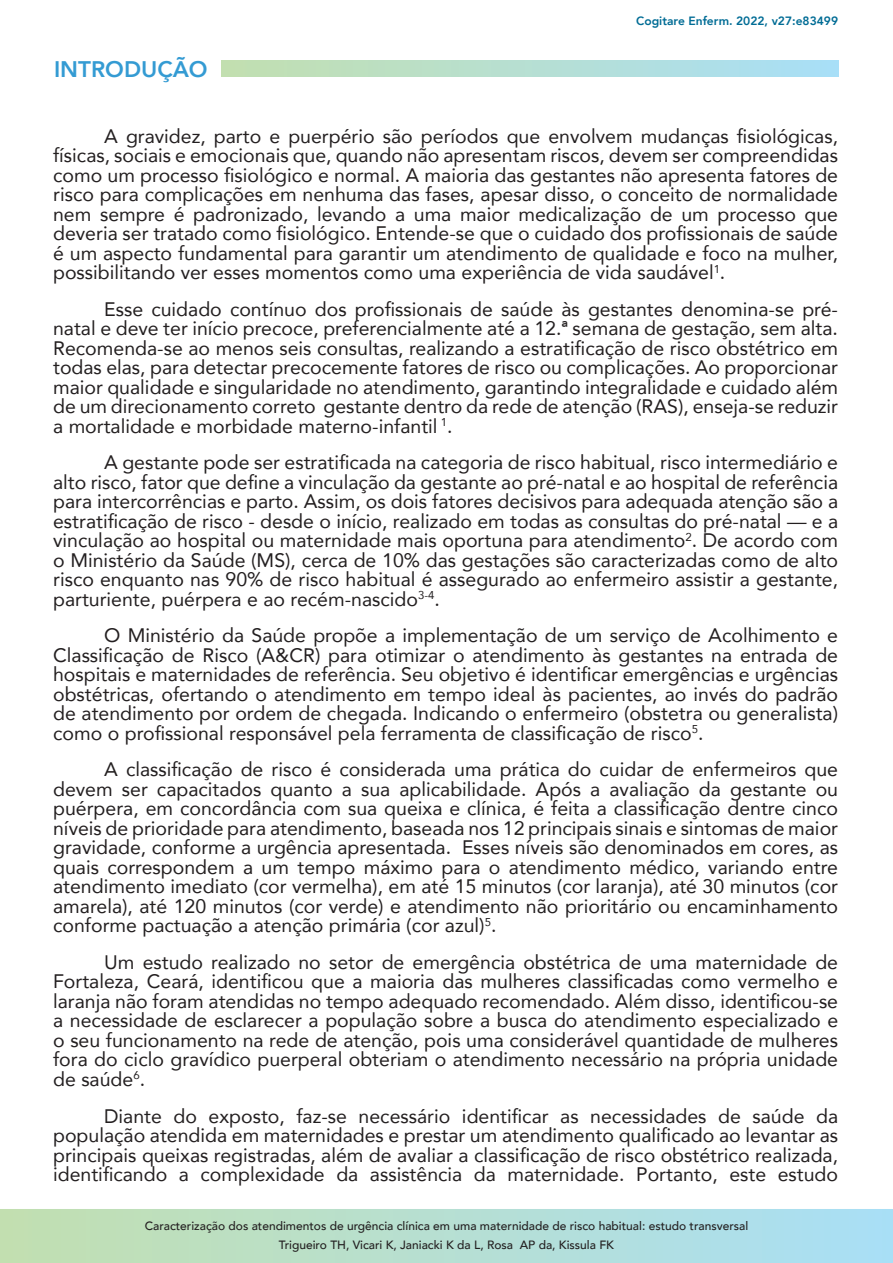
<style>
.page{position:relative;width:893px;height:1263px;background:#fff}
.page>*{position:absolute;margin:0;border:0;box-sizing:border-box;transform-origin:0 0}
.t1{font:800 22.5px "Avenir";color:#349bd3}
.TEXTO{font:19.5px/19.5px "Avenir";color:#231f20;text-align:justify}
.t2{font:500 12px/18.6px "Avenir";color:#231f20;text-align:center}
.t3{font:800 12px "Avenir";color:#006c95}
</style>
<div class="page">
<svg style="left:0;top:1209px;width:893px;height:54px;background:#b6dfd2"></svg>
<div style="left:221px;top:60px;width:618px;height:17px;background:linear-gradient(to right,#c3dfaf,#a9dff7)"></div>
<p class="t1" style="left:54px;top:48px;width:155px">INTRODUÇÃO</p>
<p class="t3" style="left:636px;top:10px;width:203px">Cogitare Enferm. 2022, v27:e83499</p>
<p class="TEXTO" style="left:53px;top:126px;width:786px;text-indent:51px">A gravidez, parto e puerpério são períodos que envolvem mudanças fisiológicas, físicas, sociais e emocionais que, quando não apresentam riscos, devem ser compreendidas como um processo fisiológico e normal. A maioria das gestantes não apresenta fatores de risco para complicações em nenhuma das fases, apesar disso, o conceito de normalidade nem sempre é padronizado, levando a uma maior medicalização de um processo que deveria ser tratado como fisiológico. Entende-se que o cuidado dos profissionais de saúde é um aspecto fundamental para garantir um atendimento de qualidade e foco na mulher, possibilitando ver esses momentos como uma experiência de vida saudável<sup>1</sup>.</p>
<p class="TEXTO" style="left:53px;top:299px;width:786px;text-indent:51px">Esse cuidado contínuo dos profissionais de saúde às gestantes denomina-se pré&shy;natal e deve ter início precoce, preferencialmente até a 12.ª semana de gestação, sem alta.<br>Recomenda-se ao menos seis consultas, realizando a estratificação de risco obstétrico em todas elas, para detectar precocemente fatores de risco ou complicações. Ao proporcionar maior qualidade e singularidade no atendimento, garantindo integralidade e cuidado além de um direcionamento correto gestante dentro da rede de atenção (RAS), enseja-se reduzir a mortalidade e morbidade materno-infantil <sup>1</sup>.</p>
<p class="TEXTO" style="left:53px;top:452px;width:786px;text-indent:51px">A gestante pode ser estratificada na categoria de risco habitual, risco intermediário e alto risco, fator que define a vinculação da gestante ao pré-natal e ao hospital de referência para intercorrências e parto. Assim, os dois fatores decisivos para adequada atenção são a estratificação de risco - desde o início, realizado em todas as consultas do pré-natal — e a vinculação ao hospital ou maternidade mais oportuna para atendimento<sup>2</sup>. De acordo com o Ministério da Saúde (MS), cerca de 10% das gestações são caracterizadas como de alto risco enquanto nas 90% de risco habitual é assegurado ao enfermeiro assistir a gestante, parturiente, puérpera e ao recém-nascido<sup>3-4</sup>.</p>
<p class="TEXTO" style="left:53px;top:625px;width:786px;text-indent:51px">O Ministério da Saúde propõe a implementação de um serviço de Acolhimento e Classificação de Risco (A&amp;CR) para otimizar o atendimento às gestantes na entrada de hospitais e maternidades de referência. Seu objetivo é identificar emergências e urgências obstétricas, ofertando o atendimento em tempo ideal às pacientes, ao invés do padrão de atendimento por ordem de chegada. Indicando o enfermeiro (obstetra ou generalista) como o profissional responsável pela ferramenta de classificação de risco<sup>5</sup>.</p>
<p class="TEXTO" style="left:53px;top:759px;width:786px;text-indent:51px">A classificação de risco é considerada uma prática do cuidar de enfermeiros que devem ser capacitados quanto a sua aplicabilidade. Após a avaliação da gestante ou puérpera, em concordância com sua queixa e clínica, é feita a classificação dentre cinco níveis de prioridade para atendimento, baseada nos 12 principais sinais e sintomas de maior gravidade, conforme a urgência apresentada. Esses níveis são denominados em cores, as quais correspondem a um tempo máximo para o atendimento médico, variando entre atendimento imediato (cor vermelha), em até 15 minutos (cor laranja), até 30 minutos (cor amarela), até 120 minutos (cor verde) e atendimento não prioritário ou encaminhamento conforme pactuação a atenção primária (cor azul)<sup>5</sup>.</p>
<p class="TEXTO" style="left:53px;top:952px;width:786px;text-indent:51px">Um estudo realizado no setor de emergência obstétrica de uma maternidade de Fortaleza, Ceará, identificou que a maioria das mulheres classificadas como vermelho e laranja não foram atendidas no tempo adequado recomendado. Além disso, identificou-se a necessidade de esclarecer a população sobre a busca do atendimento especializado e o seu funcionamento na rede de atenção, pois uma considerável quantidade de mulheres fora do ciclo gravídico puerperal obteriam o atendimento necessário na própria unidade de saúde<sup>6</sup>.</p>
<p class="TEXTO" style="left:53px;top:1105px;width:786px;text-indent:51px">Diante do exposto, faz-se necessário identificar as necessidades de saúde da população atendida em maternidades e prestar um atendimento qualificado ao levantar as principais queixas registradas, além de avaliar a classificação de risco obstétrico realizada, identificando a complexidade da assistência da maternidade. Portanto, este estudo</p>
<p class="t2" style="left:145px;top:1216px;width:605px">Caracterização dos atendimentos de urgência clínica em uma maternidade de risco habitual: estudo transversal<br>Trigueiro TH, Vicari K, Janiacki K da L, Rosa AP da, Kissula FK</p>
</div>
